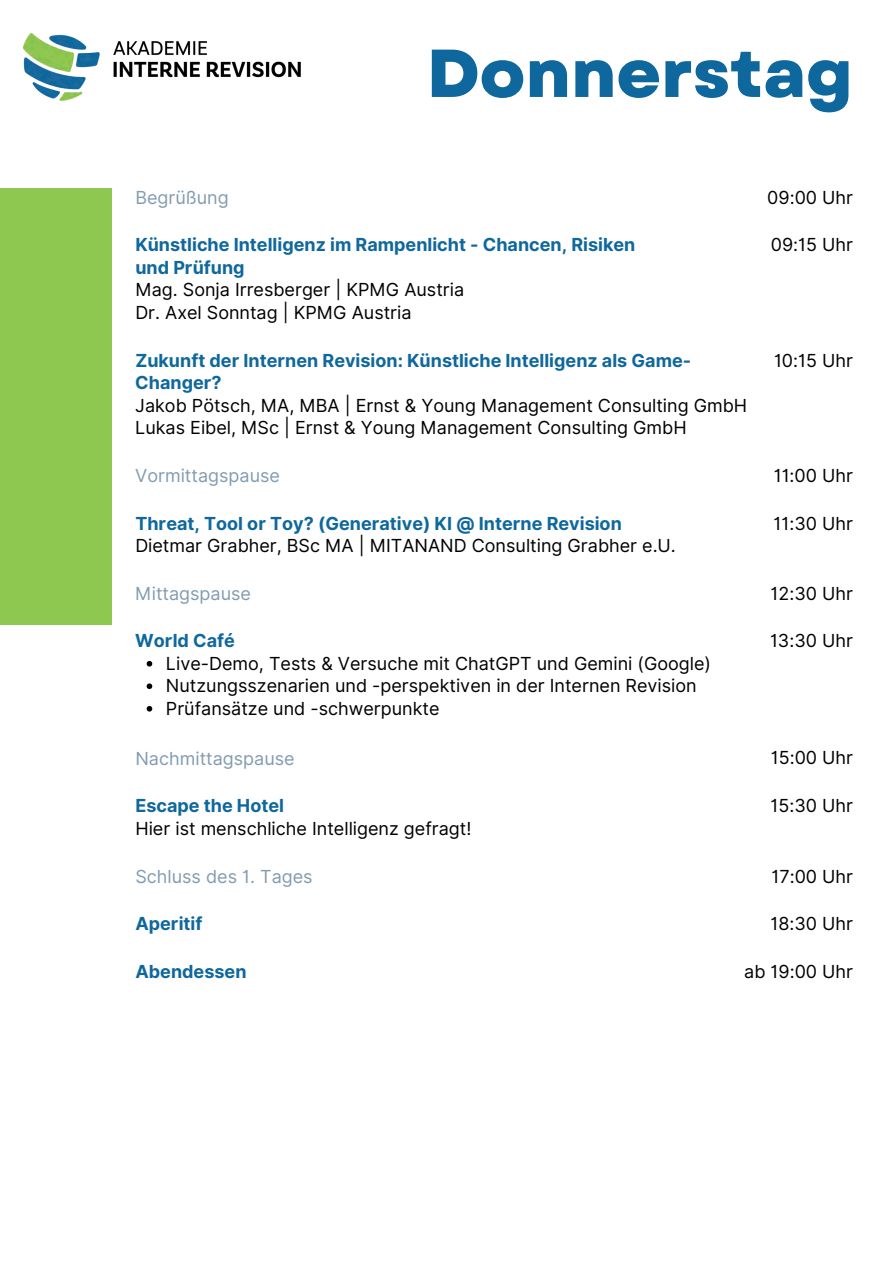
<style>
.page{position:relative;width:893px;height:1263px;background:#fff}
.page>*{position:absolute;margin:0;border:0;box-sizing:border-box;transform-origin:0 0}
.t1{font:800 67.65px "Garet";color:#0f689d}
.t2{font:18px/22.5px "Inter";color:#000001}
.t3{font:700 18px "Inter";color:#0f689d}
.t4{font:18px "Inter";color:#829cb1}
.s1{font-weight:700;color:#0f689d}
</style>
<div class="page">
<div style="left:0;top:188px;width:111px;height:436px;background:#8fc851"></div>
<img style="left:23px;top:34px;width:277px;height:66px">
<svg style="left:147px;top:661px;width:5px;height:5px"></svg>
<svg style="left:147px;top:683px;width:5px;height:6px"></svg>
<svg style="left:147px;top:706px;width:5px;height:5px"></svg>
<p class="t1" style="left:427px;top:31px;width:428px">Donnerstag</p>
<p class="t4" style="left:135px;top:184px;width:95px">Begrüßung</p>
<p class="t2" style="left:767px;top:186px;width:87px">09:00 Uhr</p>
<p class="t3" style="left:135px;top:232px;width:501px">Künstliche Intelligenz im Rampenlicht - Chancen, Risiken</p>
<p class="t2" style="left:771px;top:234px;width:84px">09:15 Uhr</p>
<p class="t2" style="left:135px;top:256px;width:330px"><span class="s1">und Prüfung<br></span>Mag. Sonja Irresberger | KPMG Austria<br>Dr. Axel Sonntag | KPMG Austria</p>
<p class="t2" style="left:135px;top:349px;width:613px"><span class="s1">Zukunft der Internen Revision: Künstliche Intelligenz als Game-Changer?<br></span>Jakob Pötsch, MA, MBA | Ernst &amp; Young Management Consulting GmbH Lukas Eibel, MSc | Ernst &amp; Young Management Consulting GmbH</p>
<p class="t2" style="left:774px;top:349px;width:80px">10:15 Uhr</p>
<p class="t4" style="left:135px;top:462px;width:146px">Vormittagspause</p>
<p class="t2" style="left:774px;top:464px;width:81px">11:00 Uhr</p>
<p class="t3" style="left:135px;top:510px;width:488px">Threat, Tool or Toy? (Generative) KI @ Interne Revision</p>
<p class="t2" style="left:774px;top:512px;width:81px">11:30 Uhr</p>
<p class="t2" style="left:135px;top:534px;width:542px">Dietmar Grabher, BSc MA | MITANAND Consulting Grabher e.U.</p>
<p class="t4" style="left:135px;top:580px;width:117px">Mittagspause</p>
<p class="t2" style="left:771px;top:582px;width:84px">12:30 Uhr</p>
<p class="t3" style="left:135px;top:628px;width:101px">World Café</p>
<p class="t2" style="left:770px;top:630px;width:84px">13:30 Uhr</p>
<p class="t2" style="left:166px;top:652px;width:547px">Live-Demo, Tests &amp; Versuche mit ChatGPT und Gemini (Google)<br>Nutzungsszenarien und -perspektiven in der Internen Revision<br>Prüfansätze und -schwerpunkte</p>
<p class="t4" style="left:135px;top:745px;width:161px">Nachmittagspause</p>
<p class="t2" style="left:771px;top:747px;width:84px">15:00 Uhr</p>
<p class="t3" style="left:135px;top:793px;width:150px">Escape the Hotel</p>
<p class="t2" style="left:771px;top:795px;width:84px">15:30 Uhr</p>
<p class="t2" style="left:135px;top:817px;width:337px">Hier ist menschliche Intelligenz gefragt!</p>
<p class="t4" style="left:135px;top:863px;width:179px">Schluss des 1. Tages</p>
<p class="t2" style="left:771px;top:865px;width:83px">17:00 Uhr</p>
<p class="t3" style="left:135px;top:910px;width:69px">Aperitif</p>
<p class="t2" style="left:770px;top:913px;width:84px">18:30 Uhr</p>
<p class="t3" style="left:135px;top:958px;width:113px">Abendessen</p>
<p class="t2" style="left:744px;top:960px;width:110px">ab 19:00 Uhr</p>
</div>
